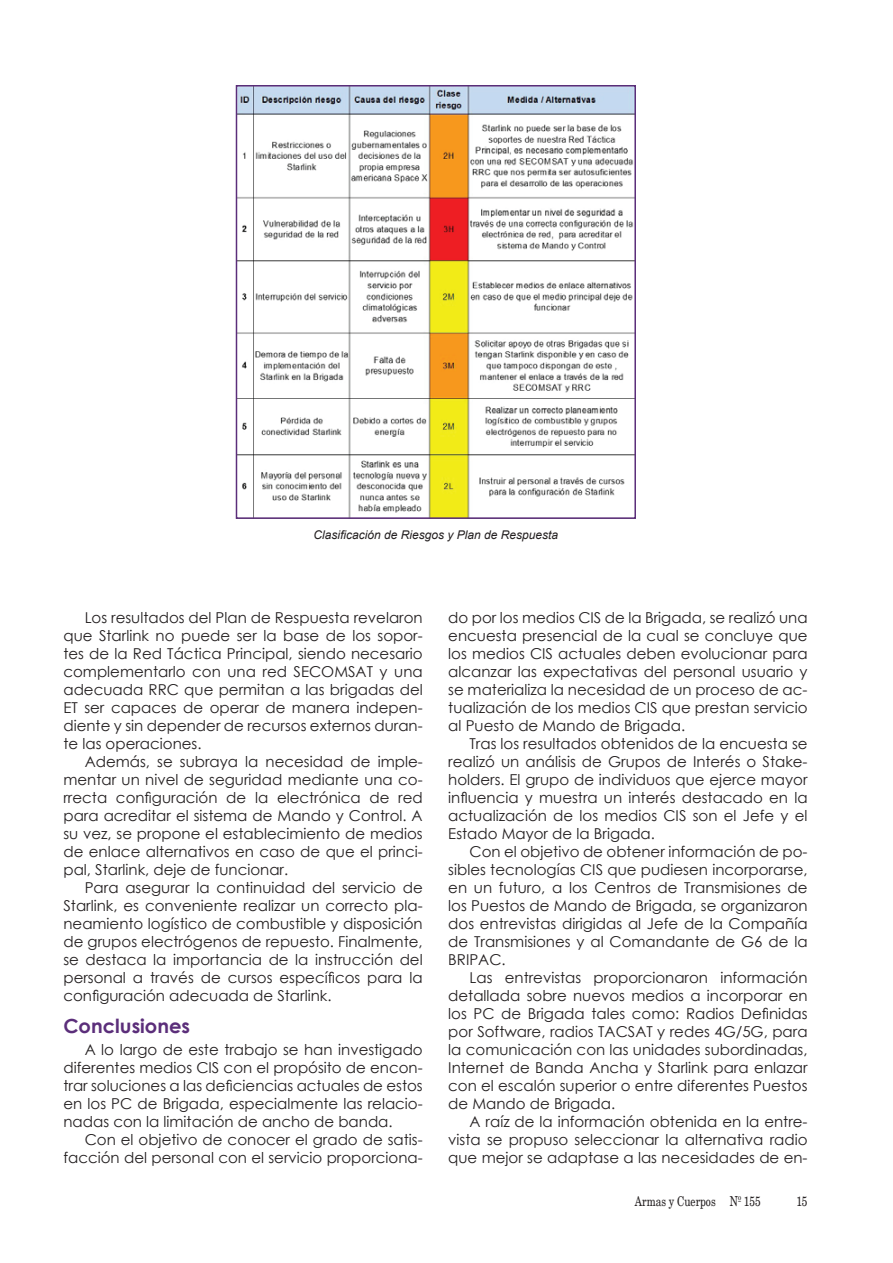
<style>
.page{position:relative;width:893px;height:1263px;background:#fff}
.page>*{position:absolute;margin:0;border:0;box-sizing:border-box;transform-origin:0 0}
.t1{font:700 19.5px "Century Gothic";color:#5b2e7a}
.t2{font:15px/18px "Century Gothic";color:#231f20;text-align:justify}
.t3{font:13.5px "Schoolbook Cond";color:#231f20}
.t4{font:italic 12px "Arial";color:#231f20}
</style>
<div class="page">
<img style="left:239px;top:88px;width:394px;height:428px">
<div style="left:236px;top:85px;width:400px;height:434px;border:2px solid #5b2e7a"></div>
<p class="t4" style="left:313px;top:527px;width:246px">Clasificación de Riesgos y Plan de Respuesta</p>
<p class="t2" style="left:63px;top:608px;width:361px;text-indent:21px">Los resultados del Plan de Respuesta revelaron que Starlink no puede ser la base de los sopor&shy;tes de la Red Táctica Principal, siendo necesario complementarlo con una red SECOMSAT y una adecuada RRC que permitan a las brigadas del ET ser capaces de operar de manera indepen&shy;diente y sin depender de recursos externos duran&shy;te las operaciones.</p>
<p class="t2" style="left:63px;top:752px;width:361px;text-indent:21px">Además, se subraya la necesidad de imple&shy;mentar un nivel de seguridad mediante una co&shy;rrecta configuración de la electrónica de red para acreditar el sistema de Mando y Control. A su vez, se propone el establecimiento de medios de enlace alternativos en caso de que el princi&shy;pal, Starlink, deje de funcionar.</p>
<p class="t2" style="left:63px;top:878px;width:361px;text-indent:21px">Para asegurar la continuidad del servicio de Starlink, es conveniente realizar un correcto pla&shy;neamiento logístico de combustible y disposición de grupos electrógenos de repuesto. Finalmente, se destaca la importancia de la instrucción del personal a través de cursos específicos para la configuración adecuada de Starlink.</p>
<h1 class="t1" style="left:63px;top:1010px;width:128px">Conclusiones</h1>
<p class="t2" style="left:63px;top:1040px;width:361px;text-indent:21px">A lo largo de este trabajo se han investigado diferentes medios CIS con el propósito de encon&shy;trar soluciones a las deficiencias actuales de estos en los PC de Brigada, especialmente las relacio&shy;nadas con la limitación de ancho de banda.</p>
<p class="t2" style="left:63px;top:1130px;width:361px;text-align:right">Con el objetivo de conocer el grado de satis&shy;facción del personal con el servicio proporciona-</p>
<p class="t2" style="left:448px;top:608px;width:361px">do por los medios CIS de la Brigada, se realizó una encuesta presencial de la cual se concluye que los medios CIS actuales deben evolucionar para alcanzar las expectativas del personal usuario y se materializa la necesidad de un proceso de ac&shy;tualización de los medios CIS que prestan servicio al Puesto de Mando de Brigada.</p>
<p class="t2" style="left:448px;top:734px;width:361px;text-indent:21px">Tras los resultados obtenidos de la encuesta se realizó un análisis de Grupos de Interés o Stake&shy;holders. El grupo de individuos que ejerce mayor influencia y muestra un interés destacado en la actualización de los medios CIS son el Jefe y el Estado Mayor de la Brigada.</p>
<p class="t2" style="left:448px;top:842px;width:361px;text-indent:21px">Con el objetivo de obtener información de po&shy;sibles tecnologías CIS que pudiesen incorporarse, en un futuro, a los Centros de Transmisiones de los Puestos de Mando de Brigada, se organizaron dos entrevistas dirigidas al Jefe de la Compañía de Transmisiones y al Comandante de G6 de la BRIPAC.</p>
<p class="t2" style="left:448px;top:968px;width:361px;text-indent:21px">Las entrevistas proporcionaron información detallada sobre nuevos medios a incorporar en los PC de Brigada tales como: Radios Definidas por Software, radios TACSAT y redes 4G/5G, para la comunicación con las unidades subordinadas, Internet de Banda Ancha y Starlink para enlazar con el escalón superior o entre diferentes Puestos de Mando de Brigada.</p>
<p class="t2" style="left:448px;top:1112px;width:361px;text-indent:21px">A raíz de la información obtenida en la entre&shy;vista se propuso seleccionar la alternativa radio que mejor se adaptase a las necesidades de en-</p>
<p class="t3" style="left:635px;top:1193px;width:127px">Armas y Cuerpos Nº 155</p>
<p class="t3" style="left:796px;top:1193px;width:13px">15</p>
</div>
